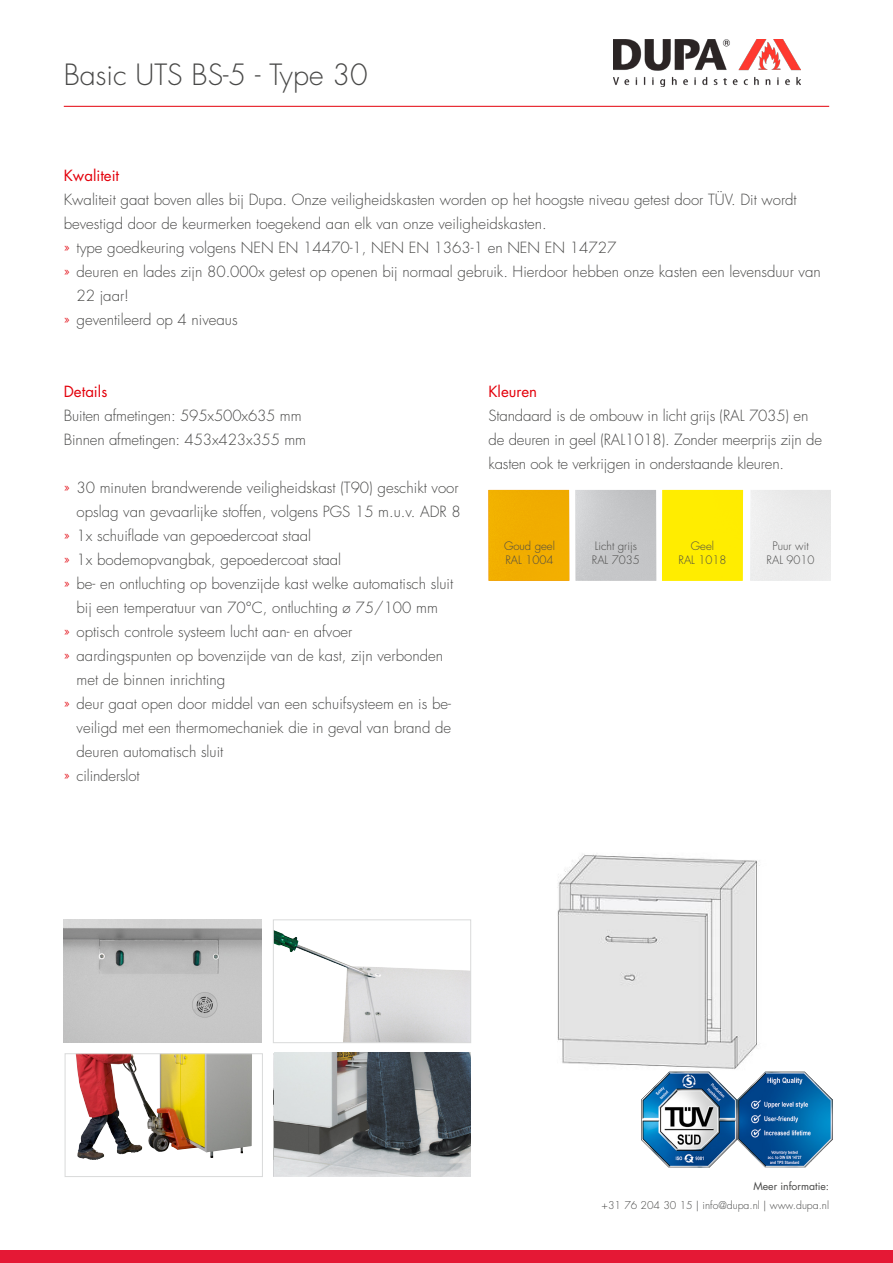
<style>
.page{position:relative;width:893px;height:1263px;background:#fff}
.page>*{position:absolute;margin:0;border:0;box-sizing:border-box;transform-origin:0 0}
.t1{font:300 28.5px "Futura Std";color:#484847}
.t2{font:300 15px/24px "Futura Std";color:#484847}
.t3{font:15px "Futura Std";color:#e3000b}
.t4{font:300 11.25px/13.8px "Futura Std";color:#484847}
.t5{font:300 10.5px "Futura Std";color:#484847}
.t6{font:10.5px "Futura Std";color:#484847}
.s1{color:#e3000b}
</style>
<div class="page">
<div style="left:0;top:1250px;width:893px;height:13px;background:#e51835"></div>
<hr style="left:64px;top:106px;width:765px;height:1px;background:#e3000b">
<img style="left:613px;top:40px;width:187px;height:47px">
<img style="left:557px;top:854px;width:203px;height:215px">
<img style="left:575px;top:490px;width:81px;height:91px">
<div style="left:662px;top:490px;width:81px;height:91px;background:#ffed00"></div>
<div style="left:488px;top:490px;width:81px;height:91px;background:#f1ae00"></div>
<svg style="left:160px;top:1055px;width:92px;height:103px"></svg>
<img style="left:76px;top:1055px;width:84px;height:105px">
<div style="left:65px;top:1053px;width:198px;height:124px;border:1px solid #d9dada"></div>
<img style="left:64px;top:919px;width:198px;height:124px">
<img style="left:275px;top:943px;width:71px;height:25px">
<div style="left:273px;top:919px;width:198px;height:124px;border:1px solid #d9dada"></div>
<img style="left:641px;top:1071px;width:192px;height:96px">
<img style="left:274px;top:1052px;width:197px;height:125px">
<h1 class="t1" style="left:64px;top:57px;width:305px">Basic UTS BS-5 - Type 30</h1>
<p class="t3" style="left:64px;top:166px;width:57px">Kwaliteit</p>
<p class="t2" style="left:64px;top:188px;width:734px">Kwaliteit gaat boven alles bij Dupa. Onze veiligheidskasten worden op het hoogste niveau getest door TÜV. Dit wordt</p>
<p class="t2" style="left:64px;top:212px;width:484px">bevestigd door de keurmerken toegekend aan elk van onze veiligheidskasten.</p>
<p class="t2" style="left:64px;top:236px;width:554px"><span class="s1">»</span> type goedkeuring volgens NEN EN 14470-1, NEN EN 1363-1 en NEN EN 14727</p>
<p class="t2" style="left:64px;top:260px;width:758px"><span class="s1">»</span> deuren en lades zijn 80.000x getest op openen bij normaal gebruik. Hierdoor hebben onze kasten een levensduur van</p>
<p class="t2" style="left:77px;top:284px;width:54px">22 jaar!</p>
<p class="t2" style="left:64px;top:308px;width:175px"><span class="s1">»</span> geventileerd op 4 niveaus</p>
<p class="t3" style="left:64px;top:382px;width:45px">Details</p>
<p class="t2" style="left:64px;top:404px;width:244px">Buiten afmetingen: 595x500x635 mm<br>Binnen afmetingen: 453x423x355 mm</p>
<p class="t2" style="left:64px;top:476px;width:396px"><span class="s1">»</span> 30 minuten brandwerende veiligheidskast (T90) geschikt voor</p>
<p class="t2" style="left:77px;top:500px;width:386px">opslag van gevaarlijke stoffen, volgens PGS 15 m.u.v. ADR 8</p>
<p class="t2" style="left:64px;top:524px;width:249px"><span class="s1">»</span> 1x schuiflade van gepoedercoat staal</p>
<p class="t2" style="left:64px;top:548px;width:279px"><span class="s1">»</span> 1x bodemopvangbak, gepoedercoat staal</p>
<p class="t2" style="left:64px;top:572px;width:391px"><span class="s1">»</span> be- en ontluchting op bovenzijde kast welke automatisch sluit</p>
<p class="t2" style="left:77px;top:596px;width:363px">bij een temperatuur van 70°C, ontluchting ø 75/100 mm</p>
<p class="t2" style="left:64px;top:620px;width:290px"><span class="s1">»</span> optisch controle systeem lucht aan- en afvoer</p>
<p class="t2" style="left:64px;top:644px;width:381px"><span class="s1">»</span> aardingspunten op bovenzijde van de kast, zijn verbonden</p>
<p class="t2" style="left:77px;top:668px;width:150px">met de binnen inrichting</p>
<p class="t2" style="left:64px;top:692px;width:389px"><span class="s1">»</span> deur gaat open door middel van een schuifsysteem en is be-</p>
<p class="t2" style="left:77px;top:716px;width:376px">veiligd met een thermomechaniek die in geval van brand de</p>
<p class="t2" style="left:77px;top:740px;width:148px">deuren automatisch sluit</p>
<p class="t2" style="left:64px;top:764px;width:77px"><span class="s1">»</span> cilinderslot</p>
<p class="t3" style="left:488px;top:382px;width:50px">Kleuren</p>
<p class="t2" style="left:488px;top:404px;width:335px">Standaard is de ombouw in licht grijs (RAL 7035) en de deuren in geel (RAL1018). Zonder meerprijs zijn de kasten ook te verkrijgen in onderstaande kleuren.</p>
<p class="t4" style="left:504px;top:539px;width:52px">Goud geel<br>RAL 1004</p>
<p class="t4" style="left:592px;top:539px;width:50px">Licht grijs<br>RAL 7035</p>
<p class="t4" style="left:678px;top:539px;width:50px;text-align:center">Geel<br>RAL 1018</p>
<p class="t4" style="left:767px;top:539px;width:50px;text-align:center">Puur wit<br>RAL 9010</p>
<p class="t6" style="left:753px;top:1180px;width:77px">Meer informatie:</p>
<p class="t5" style="left:602px;top:1199px;width:229px">+31 76 204 30 15 | info@dupa.nl | www.dupa.nl</p>
</div>
